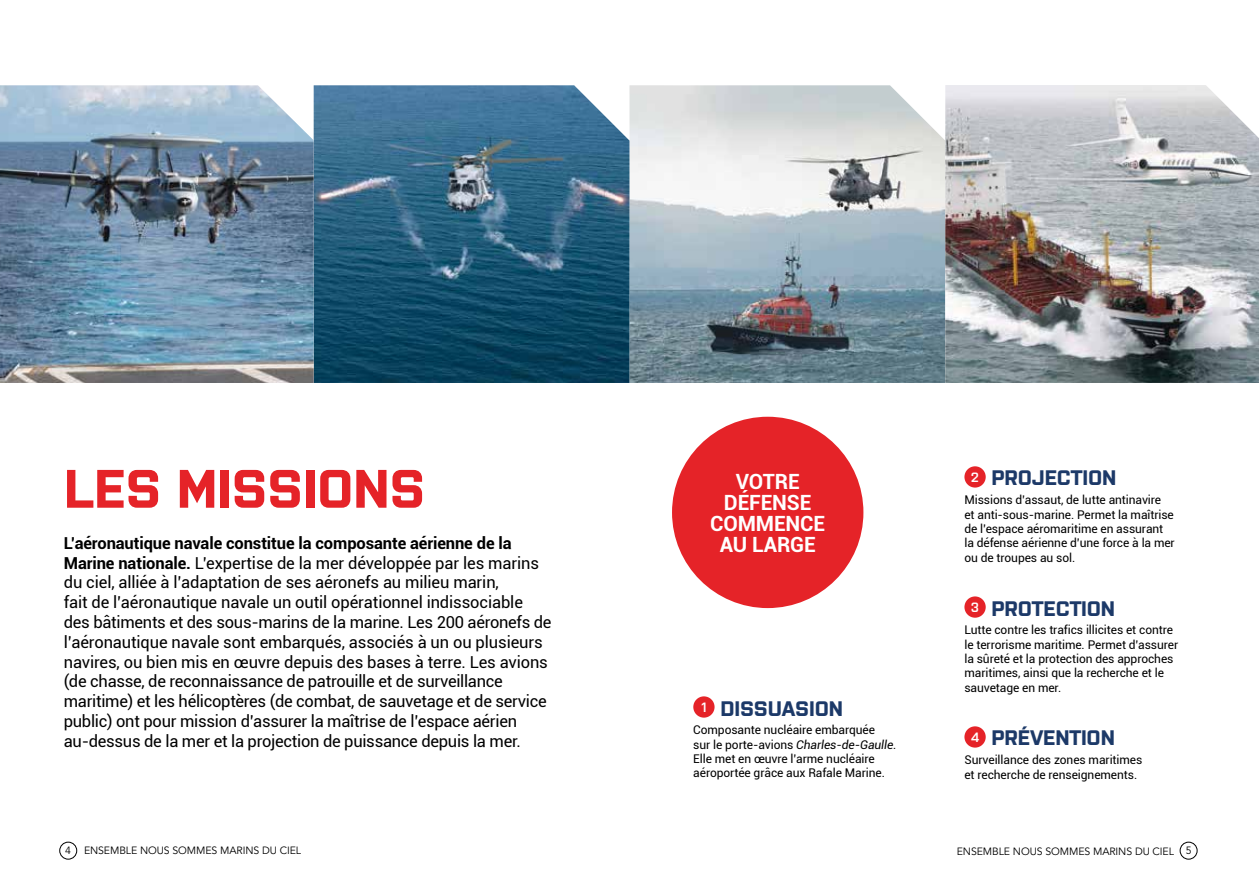
<style>
.page{position:relative;width:1259px;height:893px;background:#fff}
.page>*{position:absolute;margin:0;border:0;box-sizing:border-box;transform-origin:0 0}
.t1{font:700 54px "Purista";letter-spacing:-.01em;color:#e52328}
.t2{font:700 21px "Purista";letter-spacing:-.01em;color:#1c3968}
.t3{font:700 21px/21px "Roboto";letter-spacing:-.005em;color:#fff;text-align:center}
.t4{font:16.5px/19.8px "Roboto";letter-spacing:-.015em;color:#000}
.t5{font:12px/14.4px "Roboto";letter-spacing:-.005em;color:#000}
.t6{font:10.5px "Avenir LT Std";letter-spacing:-.01em;color:#000}
.s1{font-weight:700}
.s2{font-style:italic}
</style>
<div class="page">
<div style="left:60px;top:842px;width:17px;height:17px;border:1px solid #000;border-radius:50%"></div>
<div style="left:1180px;top:842px;width:17px;height:17px;border:1px solid #000;border-radius:50%"></div>
<div style="left:693px;top:696px;width:21px;height:22px;background:#e52328;border-radius:50%"></div>
<img style="left:0;top:85px;width:1259px;height:298px">
<div style="left:672px;top:417px;width:191px;height:191px;background:#e52328;border-radius:50%"></div>
<div style="left:964px;top:466px;width:21px;height:22px;background:#e52328;border-radius:50%"></div>
<div style="left:964px;top:596px;width:21px;height:22px;background:#e52328;border-radius:50%"></div>
<div style="left:964px;top:726px;width:21px;height:22px;background:#e52328;border-radius:50%"></div>
<h1 class="t1" style="left:64px;top:458px;width:363px">LES MISSIONS</h1>
<p class="t4" style="left:64px;top:532px;width:489px"><span class="s1">L’aéronautique navale constitue la composante aérienne de la Marine nationale.</span> L’expertise de la mer développée par les marins du ciel, alliée à l’adaptation de ses aéronefs au milieu marin,<br>fait de l’aéronautique navale un outil opérationnel indissociable des bâtiments et des sous-marins de la marine. Les 200 aéronefs de l’aéronautique navale sont embarqués, associés à un ou plusieurs navires, ou bien mis en œuvre depuis des bases à terre. Les avions (de chasse, de reconnaissance de patrouille et de surveillance maritime) et les hélicoptères (de combat, de sauvetage et de service public) ont pour mission d’assurer la maîtrise de l’espace aérien au-dessus de la mer et la projection de puissance depuis la mer.</p>
<p class="t3" style="left:710px;top:470px;width:116px">VOTRE<br>DÉFENSE<br>COMMENCE<br>AU LARGE</p>
<p class="t2" style="left:971px;top:466px;width:147px"><sup>2</sup> PROJECTION</p>
<p class="t5" style="left:964px;top:492px;width:212px">Missions d’assaut, de lutte antinavire<br>et anti-sous-marine. Permet la maîtrise de l’espace aéromaritime en assurant la défense aérienne d’une force à la mer ou de troupes au sol.</p>
<p class="t2" style="left:971px;top:596px;width:146px"><sup>3</sup> PROTECTION</p>
<p class="t5" style="left:964px;top:622px;width:215px">Lutte contre les trafics illicites et contre le terrorisme maritime. Permet d’assurer la sûreté et la protection des approches maritimes, ainsi que la recherche et le sauvetage en mer.</p>
<p class="t2" style="left:971px;top:726px;width:145px"><sup>4</sup> PRÉVENTION</p>
<p class="t5" style="left:964px;top:752px;width:179px">Surveillance des zones maritimes et recherche de renseignements.</p>
<p class="t2" style="left:701px;top:696px;width:143px"><sup>1</sup> DISSUASION</p>
<p class="t5" style="left:693px;top:722px;width:205px">Composante nucléaire embarquée<br>sur le porte-avions <span class="s2">Charles-de-Gaulle.<br></span>Elle met en œuvre l’arme nucléaire aéroportée grâce aux Rafale Marine.</p>
<p class="t6" style="left:65px;top:845px;width:237px">4 ENSEMBLE NOUS SOMMES MARINS DU CIEL</p>
<p class="t6" style="left:957px;top:846px;width:236px">ENSEMBLE NOUS SOMMES MARINS DU CIEL 5</p>
</div>
